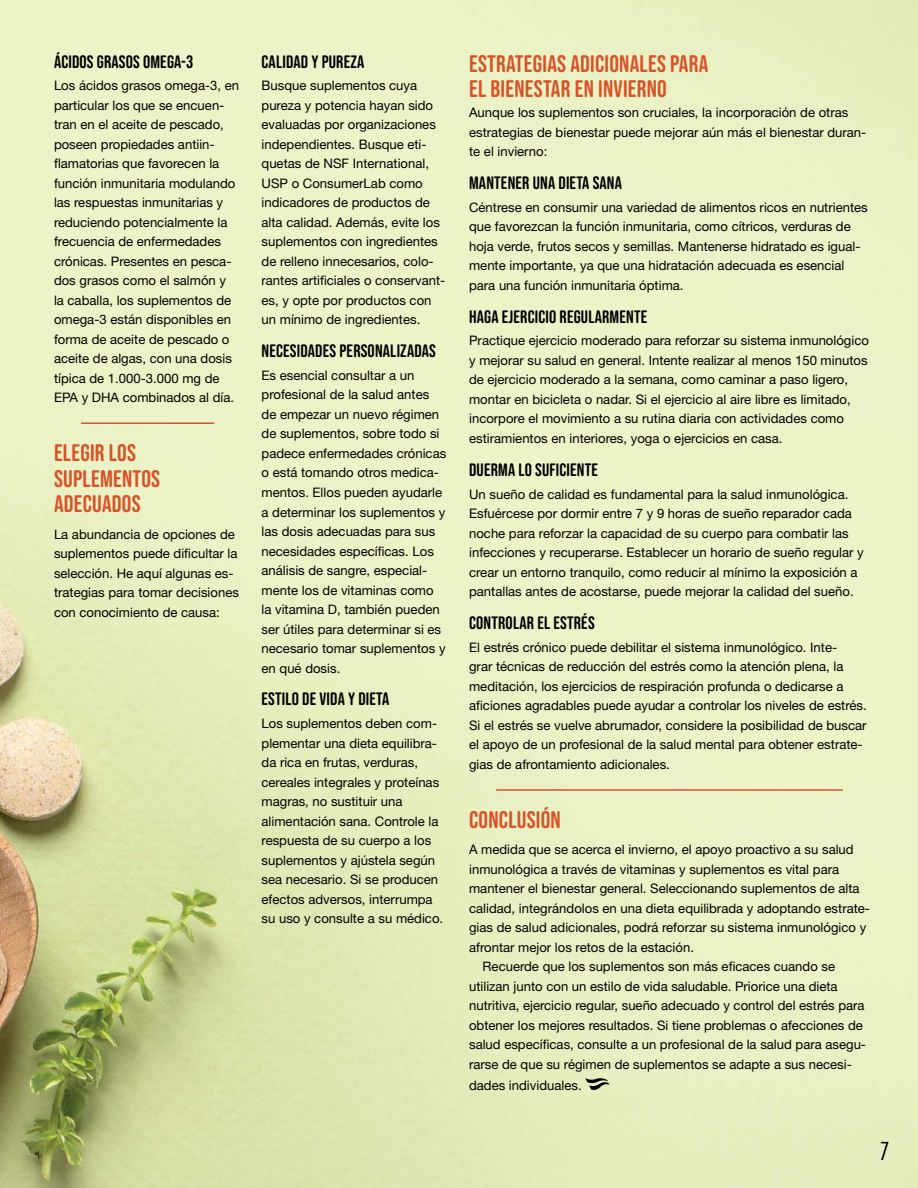
<style>
.page{position:relative;width:918px;height:1188px;background:#fff}
.page>*{position:absolute;margin:0;border:0;box-sizing:border-box;transform-origin:0 0}
.t1{font:24px/25.5px "Bebas Neue Rounded";letter-spacing:.01em;color:#d75429}
.t2{font:300 condensed 24px "Futura Std";color:#000}
.t3{font:18px "Bebas Neue Rounded";letter-spacing:.01em;color:#000}
.t4{font:13.2px/19.5px "Helvetica Neue LT Std";color:#000}
</style>
<div class="page">
<img style="left:0;top:0;width:918px;height:1188px">
<hr style="left:81px;top:422px;width:133px;height:2px;background:#d75429">
<hr style="left:496px;top:789px;width:347px;height:2px;background:#d75429">
<svg style="left:585px;top:1078px;width:24px;height:13px"></svg>
<h2 class="t3" style="left:54px;top:51px;width:141px">ÁCIDOS GRASOS OMEGA-3</h2>
<p class="t4" style="left:54px;top:76px;width:187px">Los ácidos grasos omega-3, en particular los que se encuen&shy;tran en el aceite de pescado, poseen propiedades antiin&shy;flamatorias que favorecen la función inmunitaria modulando las respuestas inmunitarias y reduciendo potencialmente la frecuencia de enfermedades crónicas. Presentes en pesca&shy;dos grasos como el salmón y la caballa, los suplementos de omega-3 están disponibles en forma de aceite de pescado o aceite de algas, con una dosis típica de 1.000-3.000 mg de<br>EPA y DHA combinados al día.</p>
<h1 class="t1" style="left:54px;top:440px;width:108px">ELEGIR LOS<br>SUPLEMENTOS<br>ADECUADOS</h1>
<p class="t4" style="left:54px;top:524px;width:186px">La abundancia de opciones de suplementos puede dificultar la selección. He aquí algunas es&shy;trategias para tomar decisiones con conocimiento de causa:</p>
<h2 class="t3" style="left:262px;top:51px;width:104px">CALIDAD Y PUREZA</h2>
<p class="t4" style="left:262px;top:76px;width:185px">Busque suplementos cuya pureza y potencia hayan sido evaluadas por organizaciones independientes. Busque eti&shy;quetas de NSF International,<br>USP o ConsumerLab como indicadores de productos de alta calidad. Además, evite los suplementos con ingredientes de relleno innecesarios, colo&shy;rantes artificiales o conservant&shy;es, y opte por productos con un mínimo de ingredientes.</p>
<h2 class="t3" style="left:262px;top:341px;width:176px">NECESIDADES PERSONALIZADAS</h2>
<p class="t4" style="left:262px;top:365px;width:186px">Es esencial consultar a un profesional de la salud antes de empezar un nuevo régimen de suplementos, sobre todo si padece enfermedades crónicas o está tomando otros medica&shy;mentos. Ellos pueden ayudarle a determinar los suplementos y las dosis adecuadas para sus necesidades específicas. Los análisis de sangre, especial&shy;mente los de vitaminas como la vitamina D, también pueden ser útiles para determinar si es necesario tomar suplementos y en qué dosis.</p>
<h2 class="t3" style="left:262px;top:689px;width:129px">ESTILO DE VIDA Y DIETA</h2>
<p class="t4" style="left:262px;top:714px;width:183px">Los suplementos deben com&shy;plementar una dieta equilibra&shy;da rica en frutas, verduras, cereales integrales y proteínas magras, no sustituir una alimentación sana. Controle la respuesta de su cuerpo a los suplementos y ajústela según sea necesario. Si se producen efectos adversos, interrumpa su uso y consulte a su médico.</p>
<h1 class="t1" style="left:469px;top:51px;width:241px">ESTRATEGIAS ADICIONALES PARA<br>EL BIENESTAR EN INVIERNO</h1>
<p class="t4" style="left:469px;top:102px;width:399px">Aunque los suplementos son cruciales, la incorporación de otras estrategias de bienestar puede mejorar aún más el bienestar duran&shy;te el invierno:</p>
<h2 class="t3" style="left:469px;top:173px;width:154px">MANTENER UNA DIETA SANA</h2>
<p class="t4" style="left:469px;top:197px;width:400px">Céntrese en consumir una variedad de alimentos ricos en nutrientes que favorezcan la función inmunitaria, como cítricos, verduras de hoja verde, frutos secos y semillas. Mantenerse hidratado es igual&shy;mente importante, ya que una hidratación adecuada es esencial para una función inmunitaria óptima.</p>
<h2 class="t3" style="left:469px;top:306px;width:180px">HAGA EJERCICIO REGULARMENTE</h2>
<p class="t4" style="left:469px;top:331px;width:401px">Practique ejercicio moderado para reforzar su sistema inmunológico y mejorar su salud en general. Intente realizar al menos 150 minutos de ejercicio moderado a la semana, como caminar a paso ligero, montar en bicicleta o nadar. Si el ejercicio al aire libre es limitado, incorpore el movimiento a su rutina diaria con actividades como estiramientos en interiores, yoga o ejercicios en casa.</p>
<h2 class="t3" style="left:469px;top:460px;width:130px">DUERMA LO SUFICIENTE</h2>
<p class="t4" style="left:469px;top:484px;width:396px">Un sueño de calidad es fundamental para la salud inmunológica.<br>Esfuércese por dormir entre 7 y 9 horas de sueño reparador cada noche para reforzar la capacidad de su cuerpo para combatir las infecciones y recuperarse. Establecer un horario de sueño regular y crear un entorno tranquilo, como reducir al mínimo la exposición a pantallas antes de acostarse, puede mejorar la calidad del sueño.</p>
<h2 class="t3" style="left:469px;top:613px;width:127px">CONTROLAR EL ESTRÉS</h2>
<p class="t4" style="left:469px;top:637px;width:399px">El estrés crónico puede debilitar el sistema inmunológico. Inte-<br>grar técnicas de reducción del estrés como la atención plena, la meditación, los ejercicios de respiración profunda o dedicarse a aficiones agradables puede ayudar a controlar los niveles de estrés.<br>Si el estrés se vuelve abrumador, considere la posibilidad de buscar el apoyo de un profesional de la salud mental para obtener estrate&shy;gias de afrontamiento adicionales.</p>
<h1 class="t1" style="left:469px;top:807px;width:93px">CONCLUSIÓN</h1>
<p class="t4" style="left:469px;top:840px;width:386px">A medida que se acerca el invierno, el apoyo proactivo a su salud</p>
<p class="t4" style="left:469px;top:859px;width:372px">inmunológica a través de vitaminas y suplementos es vital para</p>
<p class="t4" style="left:469px;top:879px;width:392px">mantener el bienestar general. Seleccionando suplementos de alta</p>
<p class="t4" style="left:469px;top:898px;width:402px">calidad, integrándolos en una dieta equilibrada y adoptando estrate-</p>
<p class="t4" style="left:469px;top:918px;width:399px">gias de salud adicionales, podrá reforzar su sistema inmunológico y</p>
<p class="t4" style="left:469px;top:937px;width:226px">afrontar mejor los retos de la estación.</p>
<p class="t4" style="left:483px;top:957px;width:354px">Recuerde que los suplementos son más eficaces cuando se</p>
<p class="t4" style="left:469px;top:976px;width:370px">utilizan junto con un estilo de vida saludable. Priorice una dieta</p>
<p class="t4" style="left:469px;top:996px;width:397px">nutritiva, ejercicio regular, sueño adecuado y control del estrés para</p>
<p class="t4" style="left:469px;top:1015px;width:395px">obtener los mejores resultados. Si tiene problemas o afecciones de</p>
<p class="t4" style="left:469px;top:1035px;width:398px">salud específicas, consulte a un profesional de la salud para asegu-</p>
<p class="t4" style="left:469px;top:1054px;width:384px">rarse de que su régimen de suplementos se adapte a sus necesi-</p>
<p class="t4" style="left:469px;top:1075px;width:114px">dades individuales.</p>
<h1 class="t2" style="left:880px;top:1136px;width:11px">7</h1>
</div>
